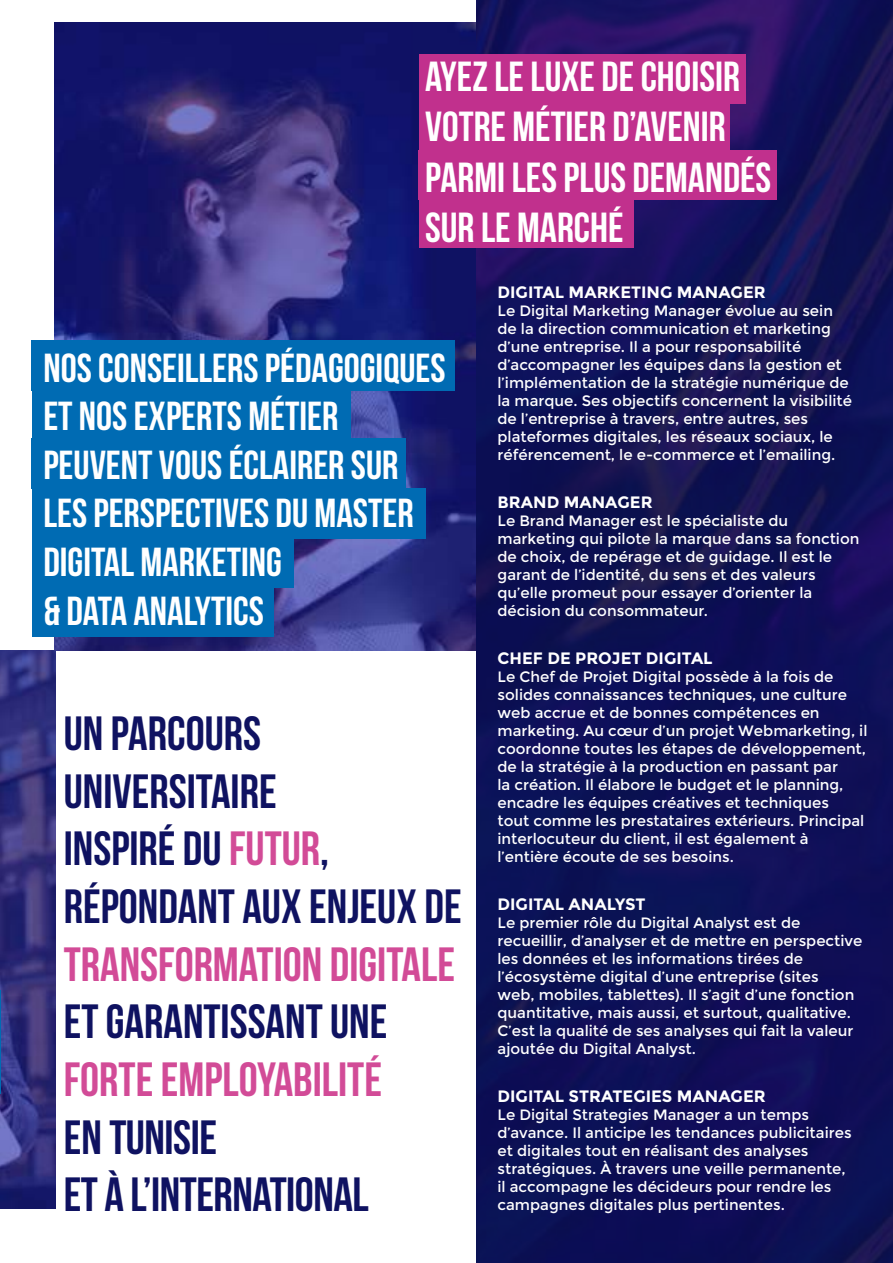
<style>
.page{position:relative;width:893px;height:1263px;background:#fff}
.page>*{position:absolute;margin:0;border:0;box-sizing:border-box;transform-origin:0 0}
.t1{font:48px/57.6px "Bebas Neue";color:#0f1261}
.t2{font:48px "Bebas Neue";color:#d24b97}
.t3{font:42px/50.4px "Bebas Neue";color:#fff}
.t4{font:40.5px/48.6px "Bebas Neue";color:#fff}
.t5{font:700 16.5px "Montserrat";color:#fff}
.t6{font:15px/18px "Montserrat";color:#fff}
.s1{color:#d24b97}
</style>
<div class="page">
<img style="left:54px;top:22px;width:422px;height:629px">
<svg style="left:476px;top:0;width:417px;height:1263px;fill:#0d1056"></svg>
<img style="left:0;top:650px;width:55px;height:559px">
<hr style="left:0;top:991px;width:1px;height:52px;background:#006bb3">
<hr style="left:0;top:1042px;width:1px;height:52px;background:#006bb3">
<div style="left:419px;top:54px;width:326px;height:50px;background:#c1308d"></div>
<div style="left:419px;top:102px;width:310px;height:50px;background:#c1308d"></div>
<div style="left:419px;top:150px;width:358px;height:50px;background:#c1308d"></div>
<div style="left:419px;top:198px;width:215px;height:50px;background:#c1308d"></div>
<div style="left:32px;top:340px;width:423px;height:50px;background:#006bb3"></div>
<div style="left:32px;top:389px;width:319px;height:51px;background:#006bb3"></div>
<div style="left:32px;top:439px;width:374px;height:50px;background:#006bb3"></div>
<div style="left:32px;top:488px;width:393px;height:50px;background:#006bb3"></div>
<div style="left:32px;top:537px;width:261px;height:50px;background:#006bb3"></div>
<div style="left:32px;top:586px;width:241px;height:51px;background:#006bb3"></div>
<h2 class="t3" style="left:425px;top:51px;width:348px">AYEZ LE LUXE DE CHOISIR<br>VOTRE MÉTIER D’AVENIR<br>PARMI LES PLUS DEMANDÉS<br>SUR LE MARCHÉ</h2>
<h3 class="t4" style="left:43px;top:343px;width:404px">NOS CONSEILLERS PÉDAGOGIQUES<br>ET NOS EXPERTS MÉTIER<br>PEUVENT VOUS ÉCLAIRER SUR<br>LES PERSPECTIVES DU MASTER<br>DIGITAL MARKETING<br>&amp; DATA ANALYTICS</h3>
<h1 class="t1" style="left:64px;top:704px;width:399px">UN PARCOURS<br>UNIVERSITAIRE<br>INSPIRÉ DU <span class="s1">FUTUR</span>,<br>RÉPONDANT AUX ENJEUX DE</h1>
<h1 class="t2" style="left:64px;top:938px;width:393px">TRANSFORMATION DIGITALE</h1>
<h1 class="t1" style="left:64px;top:992px;width:325px">ET GARANTISSANT UNE</h1>
<h1 class="t2" style="left:64px;top:1053px;width:320px">FORTE EMPLOYABILITÉ</h1>
<h1 class="t1" style="left:64px;top:1107px;width:307px">EN TUNISIE<br>ET À L’INTERNATIONAL</h1>
<p class="t5" style="left:497px;top:282px;width:11px">DIGITAL</p>
<p class="t5" style="left:569px;top:282px;width:13px">MARKETING</p>
<p class="t5" style="left:677px;top:282px;width:14px">MANAGER</p>
<p class="t6" style="left:497px;top:302px;width:356px">Le Digital Marketing Manager évolue au sein de la direction communication et marketing d’une entreprise. Il a pour responsabilité d’accompagner les équipes dans la gestion et l’implémentation de la stratégie numérique de la marque. Ses objectifs concernent la visibilité de l’entreprise à travers, entre autres, ses plateformes digitales, les réseaux sociaux, le référencement, le e-commerce et l’emailing.</p>
<p class="t5" style="left:497px;top:492px;width:25px">BRAND</p>
<p class="t5" style="left:564px;top:492px;width:14px">MANAGER</p>
<p class="t6" style="left:497px;top:512px;width:363px">Le Brand Manager est le spécialiste du marketing qui pilote la marque dans sa fonction de choix, de repérage et de guidage. Il est le garant de l’identité, du sens et des valeurs qu’elle promeut pour essayer d’orienter la décision du consommateur.</p>
<p class="t5" style="left:497px;top:648px;width:13px">CHE</p>
<p class="t5" style="left:533px;top:648px;width:55px">F DE PROJET</p>
<p class="t5" style="left:646px;top:648px;width:11px">DIGITAL</p>
<p class="t6" style="left:497px;top:668px;width:371px">Le Chef de Projet Digital possède à la fois de solides connaissances techniques, une culture web accrue et de bonnes compétences en marketing. Au cœur d’un projet Webmarketing, il coordonne toutes les étapes de développement, de la stratégie à la production en passant par<br>la création. Il élabore le budget et le planning, encadre les équipes créatives et techniques<br>tout comme les prestataires extérieurs. Principal interlocuteur du client, il est également à l’entière écoute de ses besoins.</p>
<p class="t5" style="left:497px;top:894px;width:11px">DIGITAL</p>
<p class="t5" style="left:569px;top:894px;width:13px">ANAL</p>
<p class="t5" style="left:615px;top:894px;width:21px">YST</p>
<p class="t6" style="left:497px;top:914px;width:366px">Le premier rôle du Digital Analyst est de recueillir, d’analyser et de mettre en perspective les données et les informations tirées de l’écosystème digital d’une entreprise (sites<br>web, mobiles, tablettes). Il s’agit d’une fonction quantitative, mais aussi, et surtout, qualitative.<br>C’est la qualité de ses analyses qui fait la valeur ajoutée du Digital Analyst.</p>
<p class="t5" style="left:497px;top:1086px;width:270px">DIGITAL STRATEGIES MANAGER</p>
<p class="t6" style="left:497px;top:1106px;width:356px">Le Digital Strategies Manager a un temps d’avance. Il anticipe les tendances publicitaires et digitales tout en réalisant des analyses stratégiques. À travers une veille permanente, il accompagne les décideurs pour rendre les campagnes digitales plus pertinentes.</p>
</div>
